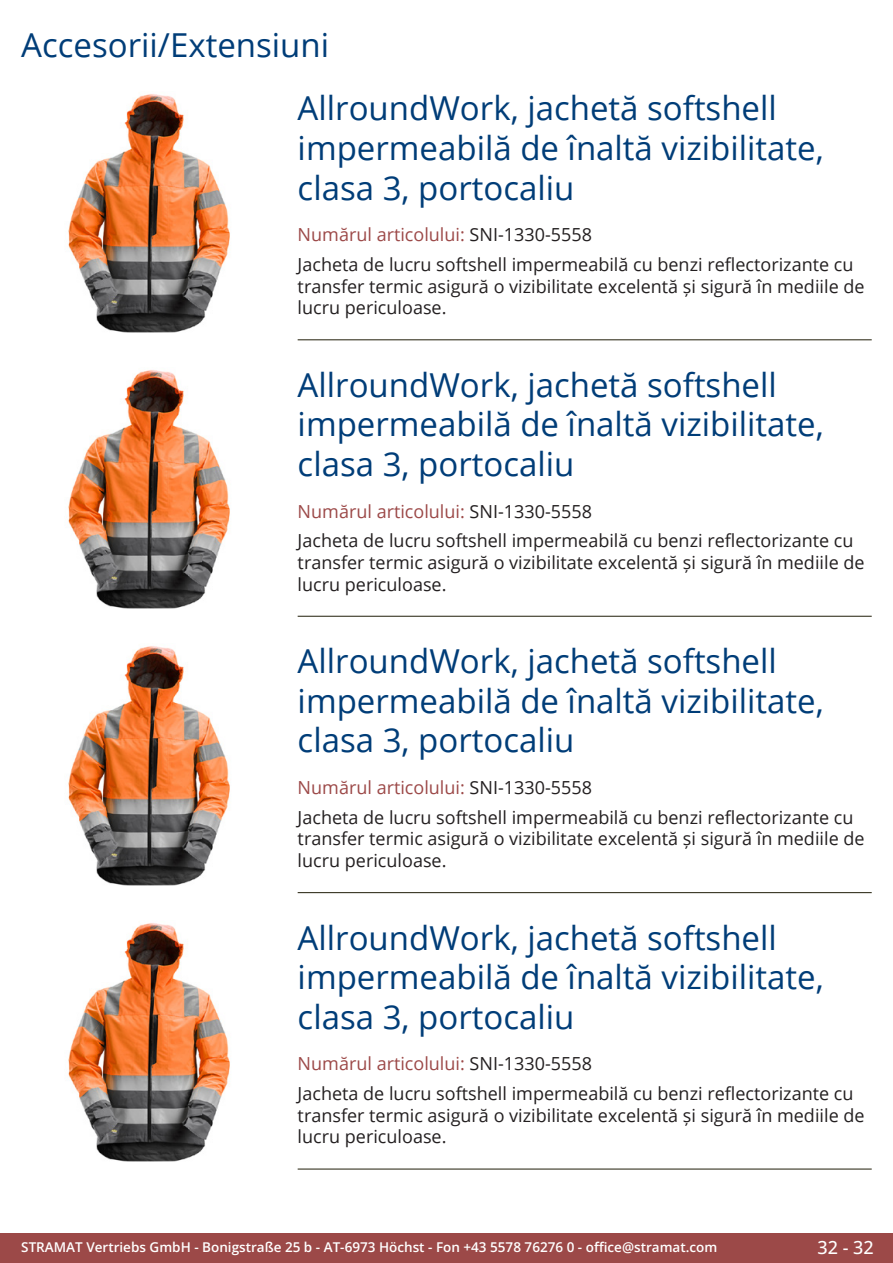
<style>
.page{position:relative;width:893px;height:1263px;background:#fff}
.page>*{position:absolute;margin:0;border:0;box-sizing:border-box;transform-origin:0 0}
.Produkttitel{font:33px/39.6px "Open Sans";color:#003d78}
.RastTitel{font:33px "Open Sans";color:#003d78}
.Beschreibung_Text{font:18px/21.6px "Open Sans";color:#231f20}
.TechDaten_Überschrif{font:18px "Open Sans";color:#9c4948}
.t1{font:500 18px "Open Sans";color:#fff}
.t2{font:600 13.5px "Open Sans";color:#fff}
.s1{color:#231f20}
</style>
<div class="page">
<div style="left:0;top:1233px;width:893px;height:30px;background:#9c4948"></div>
<hr style="left:298px;top:340px;width:574px;height:1px;background:#201d08">
<hr style="left:298px;top:616px;width:574px;height:1px;background:#201d08">
<hr style="left:298px;top:892px;width:574px;height:1px;background:#201d08">
<hr style="left:298px;top:1169px;width:574px;height:1px;background:#201d08">
<img style="left:68px;top:94px;width:162px;height:239px">
<img style="left:68px;top:370px;width:162px;height:239px">
<img style="left:68px;top:646px;width:162px;height:240px">
<img style="left:68px;top:923px;width:162px;height:239px">
<p class="RastTitel" style="left:21px;top:22px;width:309px">Accesorii/Extensiuni</p>
<p class="Produkttitel" style="left:298px;top:88px;width:528px">AllroundWork, jachetă softshell impermeabilă de înaltă vizibilitate, clasa 3, portocaliu</p>
<p class="TechDaten_Überschrif" style="left:298px;top:222px;width:296px">Numărul articolului: <span class="s1">SNI-1330-5558</span></p>
<p class="Beschreibung_Text" style="left:298px;top:253px;width:568px">Jacheta de lucru softshell impermeabilă cu benzi reflectorizante cu transfer termic asigură o vizibilitate excelentă și sigură în mediile de lucru periculoase.</p>
<p class="Produkttitel" style="left:298px;top:364px;width:528px">AllroundWork, jachetă softshell impermeabilă de înaltă vizibilitate, clasa 3, portocaliu</p>
<p class="TechDaten_Überschrif" style="left:298px;top:499px;width:296px">Numărul articolului: <span class="s1">SNI-1330-5558</span></p>
<p class="Beschreibung_Text" style="left:298px;top:530px;width:568px">Jacheta de lucru softshell impermeabilă cu benzi reflectorizante cu transfer termic asigură o vizibilitate excelentă și sigură în mediile de lucru periculoase.</p>
<p class="Produkttitel" style="left:298px;top:640px;width:528px">AllroundWork, jachetă softshell impermeabilă de înaltă vizibilitate, clasa 3, portocaliu</p>
<p class="TechDaten_Überschrif" style="left:298px;top:775px;width:296px">Numărul articolului: <span class="s1">SNI-1330-5558</span></p>
<p class="Beschreibung_Text" style="left:298px;top:806px;width:568px">Jacheta de lucru softshell impermeabilă cu benzi reflectorizante cu transfer termic asigură o vizibilitate excelentă și sigură în mediile de lucru periculoase.</p>
<p class="Produkttitel" style="left:298px;top:917px;width:528px">AllroundWork, jachetă softshell impermeabilă de înaltă vizibilitate, clasa 3, portocaliu</p>
<p class="TechDaten_Überschrif" style="left:298px;top:1051px;width:296px">Numărul articolului: <span class="s1">SNI-1330-5558</span></p>
<p class="Beschreibung_Text" style="left:298px;top:1082px;width:568px">Jacheta de lucru softshell impermeabilă cu benzi reflectorizante cu transfer termic asigură o vizibilitate excelentă și sigură în mediile de lucru periculoase.</p>
<p class="t2" style="left:21px;top:1238px;width:698px">STRAMAT Vertriebs GmbH - Bonigstraße 25 b - AT-6973 Höchst - Fon +43 5578 76276 0 - office@stramat.com</p>
<p class="t1" style="left:817px;top:1234px;width:58px">32 - 32</p>
</div>
